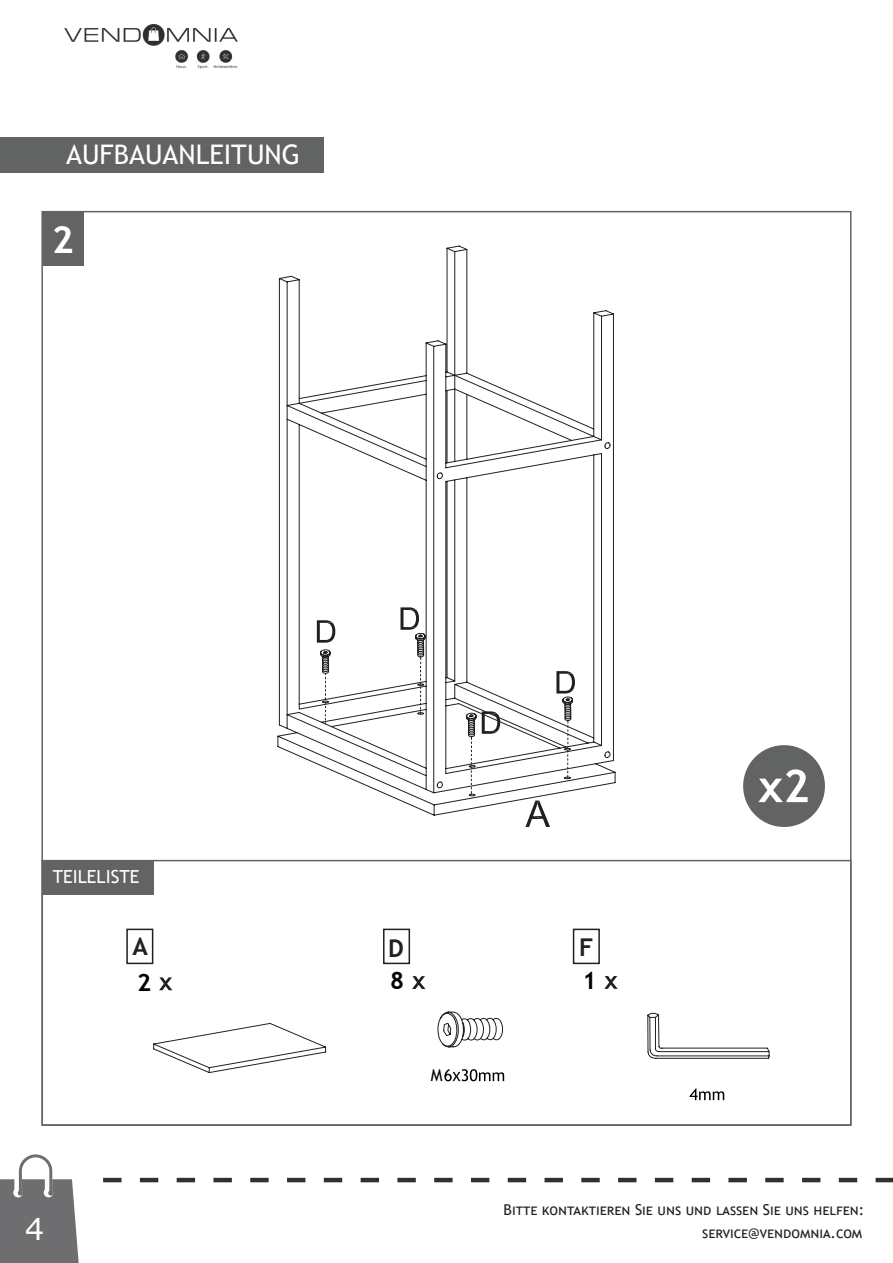
<style>
.page{position:relative;width:893px;height:1263px;background:#fff}
.page>*{position:absolute;margin:0;border:0;box-sizing:border-box;transform-origin:0 0}
.table_title{font:700 37.5px "Trebuchet MS";color:#fff}
.t1{font:30px "Verdana";color:#fff}
.table_title-2{font:27px "Trebuchet MS";color:#fff}
.t2{font:700 24.45px "Trebuchet MS";color:#231f20}
.table_title-3{font:700 24px "Trebuchet MS";color:#000}
.table_title-4{font:18px "Trebuchet MS";color:#fff}
.table_title-5{font:16.5px "Trebuchet MS";color:#000}
.t3{font:15px/22.5px "Trebuchet MS";color:#231f20;text-align:right}
</style>
<div class="page">
<svg style="left:0;top:1154px;width:79px;height:109px"></svg>
<svg style="left:103px;top:1178px;width:790px;height:4px"></svg>
<img style="left:64px;top:24px;width:174px;height:45px">
<div style="left:0;top:137px;width:323px;height:36px;background:#626363"></div>
<div style="left:42px;top:212px;width:41px;height:54px;background:#626363"></div>
<div style="left:42px;top:860px;width:111px;height:34px;background:#626363"></div>
<svg style="left:277px;top:245px;width:339px;height:546px"></svg>
<svg style="left:317px;top:607px;width:259px;height:220px"></svg>
<div style="left:383px;top:929px;width:27px;height:35px;border:2px solid #231f20"></div>
<svg style="left:412px;top:976px;width:13px;height:13px"></svg>
<svg style="left:444px;top:1069px;width:60px;height:12px"></svg>
<svg style="left:437px;top:1011px;width:66px;height:37px"></svg>
<svg style="left:159px;top:977px;width:13px;height:13px"></svg>
<div style="left:126px;top:929px;width:27px;height:35px;border:2px solid #231f20"></div>
<svg style="left:153px;top:1023px;width:173px;height:50px"></svg>
<div style="left:573px;top:929px;width:27px;height:35px;border:2px solid #231f20"></div>
<svg style="left:604px;top:976px;width:14px;height:13px"></svg>
<svg style="left:689px;top:1088px;width:35px;height:12px"></svg>
<svg style="left:647px;top:1012px;width:123px;height:47px"></svg>
<div style="left:743px;top:745px;width:82px;height:82px;background:#626363;border-radius:50%"></div>
<svg style="left:758px;top:769px;width:50px;height:33px"></svg>
<div style="left:9px;top:1206px;width:51px;height:45px;background:#6e6e70"></div>
<p class="table_title-2" style="left:66px;top:138px;width:235px">AUFBAUANLEITUNG</p>
<p class="table_title" style="left:52px;top:216px;width:23px">2</p>
<p class="table_title-4" style="left:53px;top:865px;width:88px">TEILELISTE</p>
<h3 class="t2" style="left:132px;top:931px;width:17px">A</h3>
<p class="table_title-3" style="left:137px;top:967px;width:16px">2</p>
<h2 class="t1" style="left:25px;top:1209px;width:21px">4</h2>
<h3 class="t2" style="left:388px;top:933px;width:17px">D</h3>
<p class="table_title-3" style="left:390px;top:966px;width:16px">8</p>
<p class="table_title-5" style="left:431px;top:1065px;width:13px">M</p>
<h3 class="t2" style="left:579px;top:932px;width:16px">F</h3>
<p class="table_title-3" style="left:582px;top:966px;width:16px">1</p>
<p class="t3" style="left:504px;top:1198px;width:362px">Bitte kontaktieren Sie uns und lassen Sie uns helfen: service@vendomnia.com</p>
</div>
